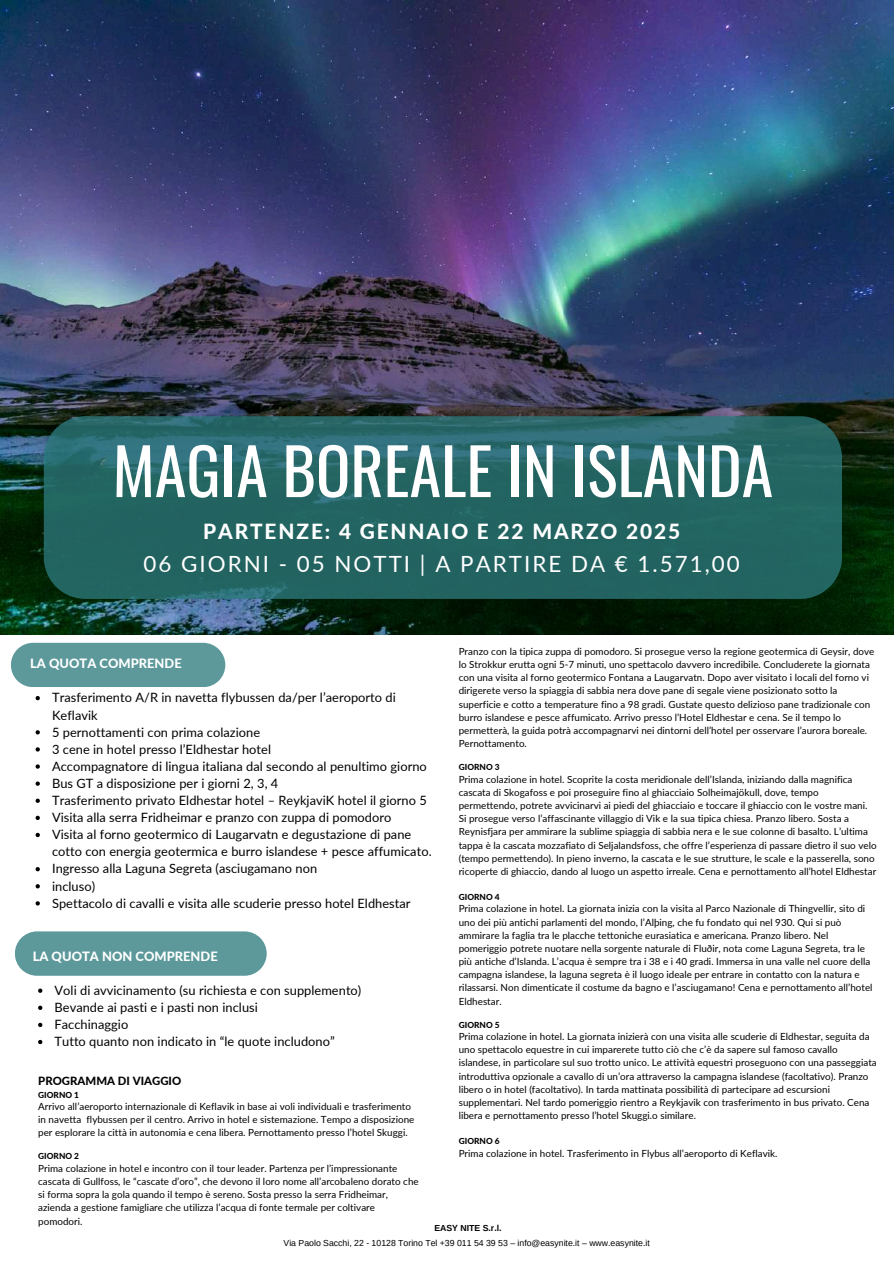
<style>
.page{position:relative;width:894px;height:1264px;background:#fff}
.page>*{position:absolute;margin:0;border:0;box-sizing:border-box;transform-origin:0 0}
.t1{font:63.9px "Oswald";color:#fff}
.t2{font:22.35px "Lato";letter-spacing:.09em;color:#fff}
.t3{font:800 20.85px "Lato";letter-spacing:.09em;color:#fff}
.t4{font:12.75px/17.1px "Lato";letter-spacing:.005em;color:#000}
.t5{font:800 12.75px "Lato";letter-spacing:.005em;color:#fff}
.t6{font:800 11.25px "Lato";letter-spacing:.005em;color:#000}
.t7{font:9.75px/13.2px "Lato";letter-spacing:.005em;color:#000}
.t8{font:8.7px "Arimo";color:#000}
.t9{font:700 8.7px "Arimo";color:#000}
.t10{font:800 8.25px "Lato";letter-spacing:.005em;color:#000}
</style>
<div class="page">
<img style="left:0;top:0;width:893px;height:634px">
<svg style="left:44px;top:416px;width:797px;height:183px;background:#256564"></svg>
<div style="left:11px;top:642px;width:214px;height:45px;background:#5d999b"></div>
<div style="left:15px;top:931px;width:251px;height:44px;background:#5d999b"></div>
<svg style="left:36px;top:696px;width:4px;height:4px"></svg>
<svg style="left:36px;top:730px;width:4px;height:4px"></svg>
<svg style="left:36px;top:747px;width:4px;height:4px"></svg>
<svg style="left:36px;top:764px;width:4px;height:4px"></svg>
<svg style="left:36px;top:781px;width:4px;height:4px"></svg>
<svg style="left:36px;top:798px;width:4px;height:5px"></svg>
<svg style="left:36px;top:815px;width:4px;height:5px"></svg>
<svg style="left:36px;top:832px;width:4px;height:5px"></svg>
<svg style="left:36px;top:867px;width:4px;height:4px"></svg>
<svg style="left:36px;top:884px;width:4px;height:4px"></svg>
<svg style="left:36px;top:901px;width:4px;height:4px"></svg>
<svg style="left:38px;top:988px;width:4px;height:4px"></svg>
<svg style="left:38px;top:1005px;width:4px;height:4px"></svg>
<svg style="left:38px;top:1022px;width:4px;height:5px"></svg>
<svg style="left:38px;top:1039px;width:4px;height:5px"></svg>
<h1 class="t1" style="left:113px;top:421px;width:662px">MAGIA BOREALE IN ISLANDA</h1>
<h3 class="t3" style="left:203px;top:518px;width:478px">PARTENZE: 4 GENNAIO E 22 MARZO 2025</h3>
<h2 class="t2" style="left:143px;top:550px;width:597px">06 GIORNI - 05 NOTTI | A PARTIRE DA € 1.571,00</h2>
<p class="t7" style="left:458px;top:644px;width:417px">Pranzo con la tipica zuppa di pomodoro. Si prosegue verso la regione geotermica di Geysir, dove lo Strokkur erutta ogni 5-7 minuti, uno spettacolo davvero incredibile. Concluderete la giornata con una visita al forno geotermico Fontana a Laugarvatn. Dopo aver visitato i locali del forno vi dirigerete verso la spiaggia di sabbia nera dove pane di segale viene posizionato sotto la superficie e cotto a temperature fino a 98 gradi. Gustate questo delizioso pane tradizionale con burro islandese e pesce affumicato. Arrivo presso l’Hotel Eldhestar e cena. Se il tempo lo permetterà, la guida potrà accompagnarvi nei dintorni dell’hotel per osservare l’aurora boreale.<br>Pernottamento.</p>
<p class="t10" style="left:458px;top:762px;width:42px">GIORNO 3</p>
<p class="t7" style="left:458px;top:772px;width:419px">Prima colazione in hotel. Scoprite la costa meridionale dell’Islanda, iniziando dalla magnifica cascata di Skogafoss e poi proseguire fino al ghiacciaio Solheimajökull, dove, tempo permettendo, potrete avvicinarvi ai piedi del ghiacciaio e toccare il ghiaccio con le vostre mani.<br>Si prosegue verso l’affascinante villaggio di Vik e la sua tipica chiesa. Pranzo libero. Sosta a Reynisfjara per ammirare la sublime spiaggia di sabbia nera e le sue colonne di basalto. L’ultima tappa è la cascata mozzafiato di Seljalandsfoss, che offre l’esperienza di passare dietro il suo velo (tempo permettendo). In pieno inverno, la cascata e le sue strutture, le scale e la passerella, sono ricoperte di ghiaccio, dando al luogo un aspetto irreale. Cena e pernottamento all’hotel Eldhestar</p>
<p class="t10" style="left:458px;top:891px;width:42px">GIORNO 4</p>
<p class="t7" style="left:458px;top:902px;width:415px">Prima colazione in hotel. La giornata inizia con la visita al Parco Nazionale di Thingvellir, sito di uno dei più antichi parlamenti del mondo, l’Alþing, che fu fondato qui nel 930. Qui si può ammirare la faglia tra le placche tettoniche eurasiatica e americana. Pranzo libero. Nel pomeriggio potrete nuotare nella sorgente naturale di Fluðir, nota come Laguna Segreta, tra le più antiche d’Islanda. L’acqua è sempre tra i 38 e i 40 gradi. Immersa in una valle nel cuore della campagna islandese, la laguna segreta è il luogo ideale per entrare in contatto con la natura e rilassarsi. Non dimenticate il costume da bagno e l’asciugamano! Cena e pernottamento all’hotel Eldhestar.</p>
<p class="t10" style="left:458px;top:1019px;width:42px">GIORNO 5</p>
<p class="t7" style="left:458px;top:1029px;width:419px">Prima colazione in hotel. La giornata inizierà con una visita alle scuderie di Eldhestar, seguita da uno spettacolo equestre in cui imparerete tutto ciò che c’è da sapere sul famoso cavallo islandese, in particolare sul suo trotto unico. Le attività equestri proseguono con una passeggiata introduttiva opzionale a cavallo di un’ora attraverso la campagna islandese (facoltativo). Pranzo libero o in hotel (facoltativo). In tarda mattinata possibilità di partecipare ad escursioni supplementari. Nel tardo pomeriggio rientro a Reykjavik con trasferimento in bus privato. Cena libera e pernottamento presso l’hotel Skuggi.o similare.</p>
<p class="t10" style="left:458px;top:1135px;width:42px">GIORNO 6</p>
<p class="t7" style="left:458px;top:1146px;width:320px">Prima colazione in hotel. Trasferimento in Flybus all’aeroporto di Keflavik.</p>
<h3 class="t5" style="left:30px;top:655px;width:153px">LA QUOTA COMPRENDE</h3>
<p class="t4" style="left:52px;top:689px;width:381px">Trasferimento A/R in navetta flybussen da/per l’aeroporto di Keflavik<br>5 pernottamenti con prima colazione<br>3 cene in hotel presso l’Eldhestar hotel<br>Accompagnatore di lingua italiana dal secondo al penultimo giorno Bus GT a disposizione per i giorni 2, 3, 4<br>Trasferimento privato Eldhestar hotel – ReykjaviK hotel il giorno 5<br>Visita alla serra Fridheimar e pranzo con zuppa di pomodoro<br>Visita al forno geotermico di Laugarvatn e degustazione di pane cotto con energia geotermica e burro islandese + pesce affumicato.<br>Ingresso alla Laguna Segreta (asciugamano non<br>incluso)<br>Spettacolo di cavalli e visita alle scuderie presso hotel Eldhestar</p>
<h3 class="t5" style="left:33px;top:948px;width:186px">LA QUOTA NON COMPRENDE</h3>
<h3 class="t4" style="left:55px;top:981px;width:308px">Voli di avvicinamento (su richiesta e con supplemento)<br>Bevande ai pasti e i pasti non inclusi<br>Facchinaggio<br>Tutto quanto non indicato in “le quote includono”</h3>
<p class="t6" style="left:38px;top:1073px;width:144px">PROGRAMMA DI VIAGGIO</p>
<p class="t10" style="left:38px;top:1089px;width:42px">GIORNO 1</p>
<p class="t7" style="left:38px;top:1099px;width:377px">Arrivo all’aeroporto internazionale di Keflavik in base ai voli individuali e trasferimento in navetta flybussen per il centro. Arrivo in hotel e sistemazione. Tempo a disposizione per esplorare la città in autonomia e cena libera. Pernottamento presso l’hotel Skuggi.</p>
<p class="t10" style="left:38px;top:1151px;width:42px">GIORNO 2</p>
<p class="t7" style="left:38px;top:1161px;width:382px">Prima colazione in hotel e incontro con il tour leader. Partenza per l’impressionante cascata di Gullfoss, le “cascate d’oro”, che devono il loro nome all’arcobaleno dorato che si forma sopra la gola quando il tempo è sereno. Sosta presso la serra Fridheimar, azienda a gestione famigliare che utilizza l’acqua di fonte termale per coltivare pomodori.</p>
<p class="t9" style="left:434px;top:1223px;width:69px">EASY NITE S.r.l.</p>
<p class="t8" style="left:283px;top:1238px;width:367px">Via Paolo Sacchi, 22 - 10128 Torino Tel +39 011 54 39 53 – info@easynite.it – www.easynite.it</p>
</div>
